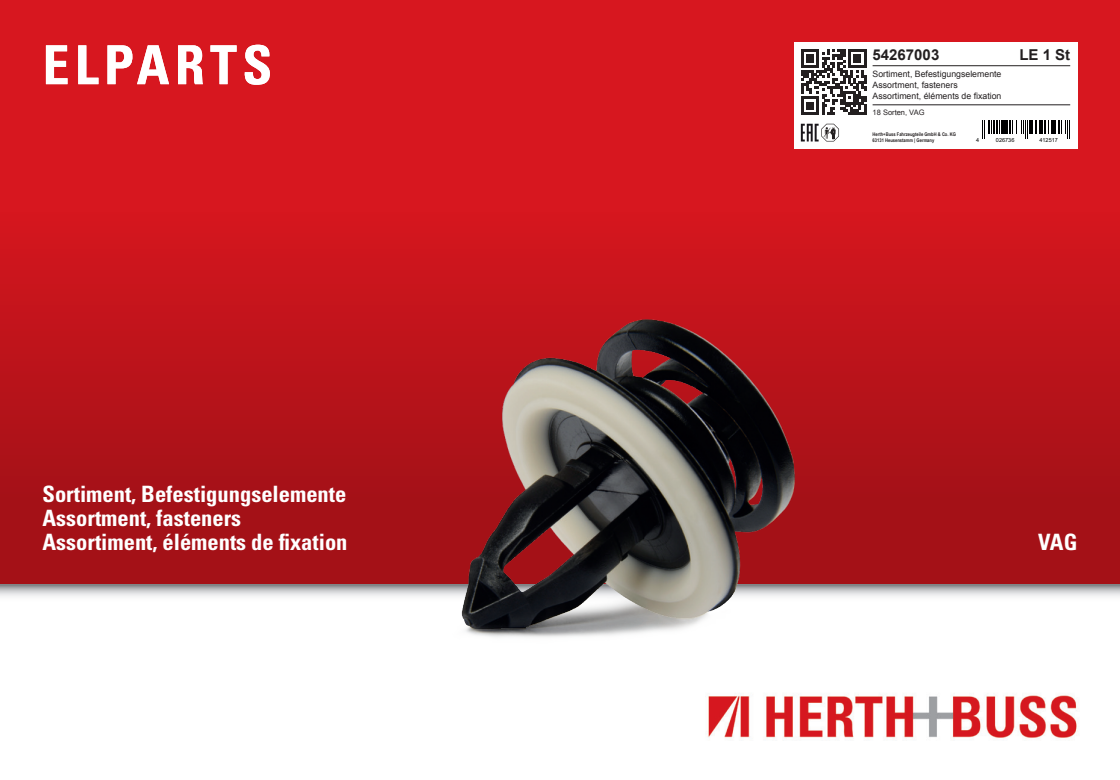
<style>
.page{position:relative;width:1120px;height:780px;background:#fff}
.page>*{position:absolute;margin:0;border:0;box-sizing:border-box;transform-origin:0 0}
.t1{font:700 condensed 53.75px "Univers";letter-spacing:.1em;color:#fff}
.t2{font:700 condensed 22.5px/23.8px "Univers";color:#fff}
.t3{font:700 15px "Arial";color:#231f20}
.t4{font:8.75px/11.2px "Arial";color:#231f20}
.t5{font:7.5px "Arial";color:#231f20}
.t6{font:5.5px "Arial";color:#000001}
.t7{font:700 5px/6px "Arial Narrow";color:#231f20}
</style>
<div class="page">
<div style="left:0;top:0;width:1120px;height:585px;background:linear-gradient(to bottom,#e41922,#a11016)"></div>
<svg style="left:0;top:585px;width:1120px;height:12px"></svg>
<img style="left:708px;top:693px;width:369px;height:45px">
<img style="left:446px;top:315px;width:350px;height:322px">
<div style="left:794px;top:43px;width:283px;height:106px;background:#fff"></div>
<hr style="left:872px;top:65px;width:198px;height:1px;background:#231f20">
<hr style="left:872px;top:105px;width:198px;height:1px;background:#231f20">
<svg style="left:1001px;top:120px;width:3px;height:14px"></svg>
<hr style="left:1005px;top:120px;width:3px;height:14px;background:#000001">
<hr style="left:1030px;top:120px;width:3px;height:14px;background:#000001">
<svg style="left:982px;top:120px;width:18px;height:19px"></svg>
<svg style="left:1009px;top:120px;width:19px;height:19px"></svg>
<svg style="left:1035px;top:120px;width:35px;height:19px"></svg>
<svg style="left:801px;top:49px;width:65px;height:93px"></svg>
<h1 class="t1" style="left:43px;top:32px;width:231px">ELPARTS</h1>
<p class="t2" style="left:43px;top:482px;width:306px">Sortiment, Befestigungselemente<br>Assortment, fasteners<br>Assortiment, éléments de fixation</p>
<p class="t3" style="left:872px;top:45px;width:68px">54267003</p>
<p class="t3" style="left:1019px;top:45px;width:52px">LE 1 St</p>
<p class="t4" style="left:872px;top:68px;width:130px">Sortiment, Befestigungselemente<br>Assortment, fasteners<br>Assortiment, éléments de fixation</p>
<p class="t5" style="left:872px;top:107px;width:53px">18 Sorten, VAG</p>
<p class="t7" style="left:872px;top:130px;width:85px">Herth+Buss Fahrzeugteile GmbH &amp; Co. KG<br>63131 Heusenstamm | Germany</p>
<p class="t6" style="left:976px;top:136px;width:5px">4</p>
<p class="t6" style="left:996px;top:136px;width:20px">026736</p>
<p class="t6" style="left:1039px;top:136px;width:20px">412517</p>
<p class="t2" style="left:1038px;top:529px;width:41px">VAG</p>
</div>
